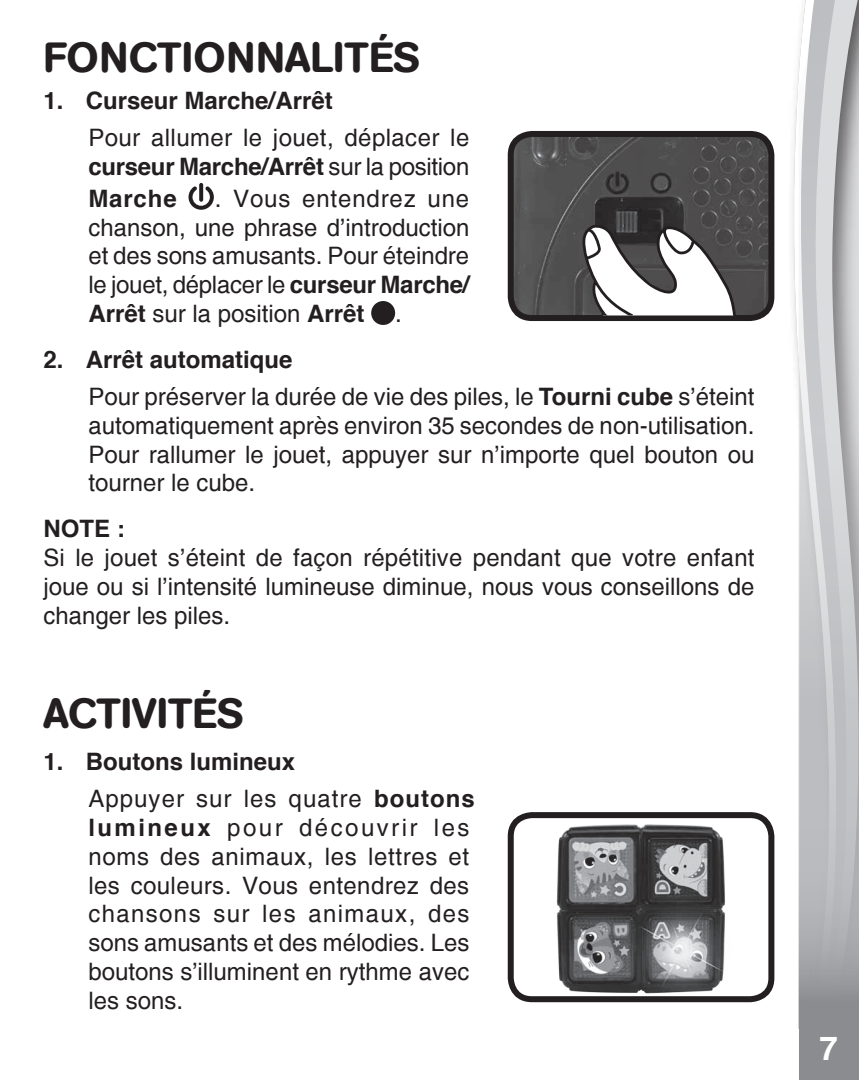
<style>
.page{position:relative;width:859px;height:1080px;background:#fff}
.page>*{position:absolute;margin:0;border:0;box-sizing:border-box;transform-origin:0 0}
.Headline{font:500 42px "AG Book Rounded";color:#231f20}
.t1{font:700 33px "Helvetica";color:#fff}
.body_text1{font:24px/28.8px "Helvetica";color:#231f20;text-align:justify}
.body_text1-2{font:700 24px "Helvetica";color:#231f20}
.s1{font-weight:700}
</style>
<div class="page">
<svg style="left:793px;top:56px;width:6px;height:973px"></svg>
<svg style="left:799px;top:0;width:60px;height:1080px;background:#bebfc1"></svg>
<svg style="left:189px;top:186px;width:25px;height:24px"></svg>
<div style="left:371px;top:301px;width:24px;height:24px;background:#231f20;border-radius:50%"></div>
<img style="left:515px;top:138px;width:256px;height:176px">
<div style="left:508px;top:131px;width:266px;height:190px;border:6px solid #231f20;border-radius:21px"></div>
<img style="left:520px;top:819px;width:243px;height:176px">
<div style="left:508px;top:812px;width:266px;height:190px;border:6px solid #231f20;border-radius:21px"></div>
<svg style="left:581px;top:222px;width:168px;height:93px"></svg>
<p class="Headline" style="left:43px;top:33px;width:378px">FONCTIONNALITÉS</p>
<p class="body_text1-2" style="left:43px;top:84px;width:291px">1. Curseur Marche/Arrêt</p>
<p class="body_text1" style="left:88px;top:124px;width:382px">Pour allumer le jouet, déplacer le <span class="s1">curseur Marche/Arrêt</span> sur la position</p>
<p class="body_text1-2" style="left:88px;top:182px;width:90px">Marche</p>
<p class="body_text1" style="left:88px;top:184px;width:383px;text-indent:126px">. Vous entendrez une chanson, une phrase d’introduction et des sons amusants. Pour éteindre le jouet, déplacer le <span class="s1">curseur Marche/ Arrêt</span> sur la position <span class="s1">Arrêt</span></p>
<p class="body_text1" style="left:395px;top:299px;width:8px">.</p>
<p class="body_text1-2" style="left:43px;top:343px;width:251px">2. Arrêt automatique</p>
<p class="body_text1" style="left:88px;top:382px;width:667px">Pour préserver la durée de vie des piles, le <span class="s1">Tourni cube</span> s’éteint automatiquement après environ 35 secondes de non-utilisation.<br>Pour rallumer le jouet, appuyer sur n’importe quel bouton ou tourner le cube.</p>
<p class="body_text1-2" style="left:43px;top:512px;width:83px">NOTE :</p>
<p class="body_text1" style="left:43px;top:543px;width:713px">Si le jouet s’éteint de façon répétitive pendant que votre enfant joue ou si l’intensité lumineuse diminue, nous vous conseillons de changer les piles.</p>
<p class="Headline" style="left:43px;top:689px;width:202px">ACTIVITÉS</p>
<p class="body_text1-2" style="left:43px;top:745px;width:253px">1. Boutons lumineux</p>
<p class="body_text1" style="left:88px;top:785px;width:388px;text-align:left">Appuyer sur les quatre <span class="s1">boutons lumineux</span> pour découvrir les noms des animaux, les lettres et les couleurs. Vous entendrez des chansons sur les animaux, des sons amusants et des mélodies. Les boutons s’illuminent en rythme avec les sons.</p>
<h2 class="t1" style="left:820px;top:1025px;width:25px">7 <sup>7</sup>7</h2>
</div>
